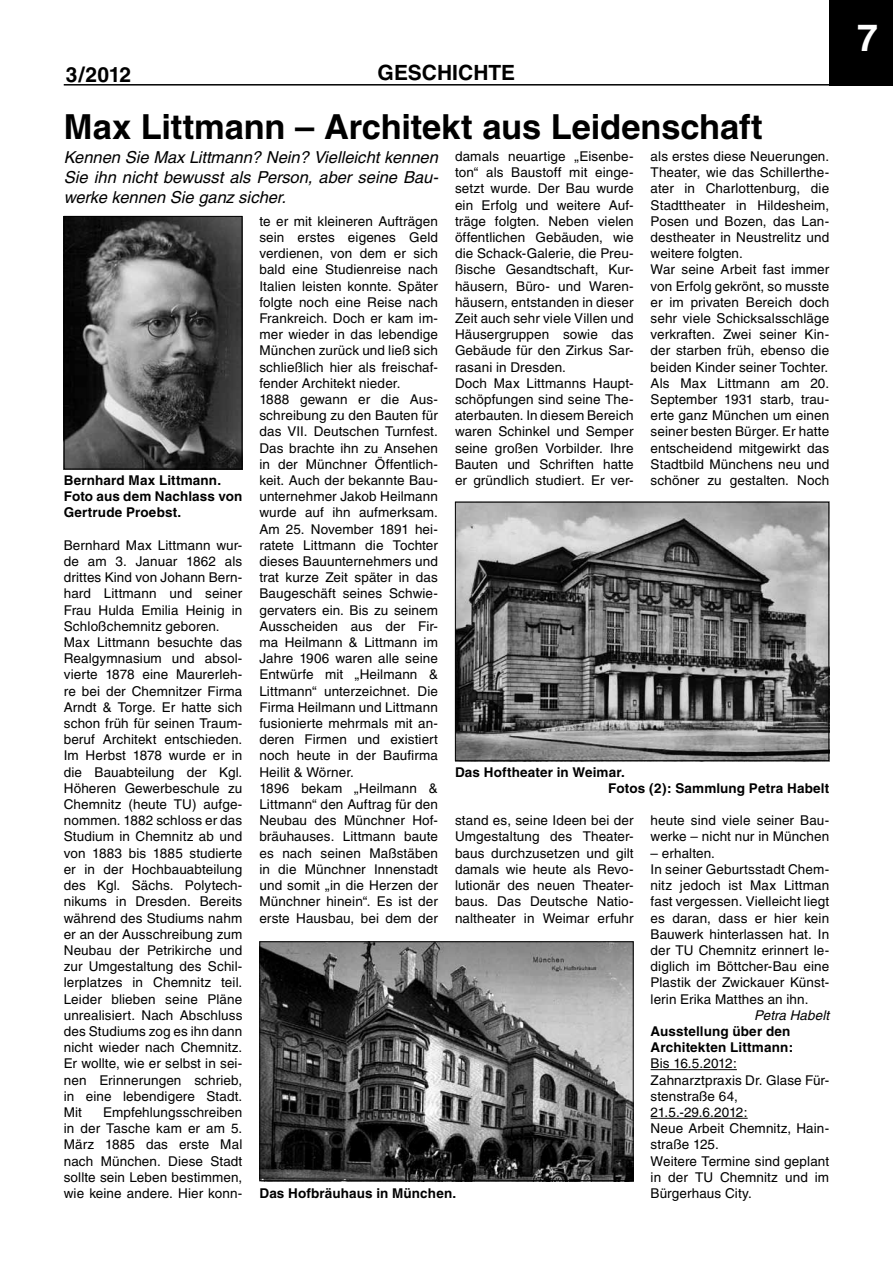
<style>
.page{position:relative;width:893px;height:1263px;background:#fff}
.page>*{position:absolute;margin:0;border:0;box-sizing:border-box;transform-origin:0 0}
.t1{font:700 37.5px "Helvetica";color:#fff}
.t2{font:700 34.5px "Helvetica";letter-spacing:-.005em;color:#000}
.t3{font:700 21px "Helvetica";color:#000}
.t4{font:italic 16.5px/19.8px "Helvetica";letter-spacing:-.005em;color:#000;text-align:justify}
.t5{font:13.5px/16.2px "Helvetica";letter-spacing:.01em;color:#000}
.t6{font:700 13.5px/16.2px "Helvetica";letter-spacing:.01em;color:#000}
.t7{font:italic 13.5px "Helvetica";letter-spacing:.005em;color:#000}
</style>
<div class="page">
<div style="left:829px;top:0;width:64px;height:86px;background:#000"></div>
<hr style="left:64px;top:84px;width:765px;height:2px;background:#000">
<img style="left:66px;top:218px;width:174px;height:249px">
<div style="left:64px;top:216px;width:178px;height:253px;border:1px solid #000"></div>
<hr style="left:651px;top:1069px;width:86px;height:1px;background:#000">
<hr style="left:651px;top:1118px;width:97px;height:1px;background:#000">
<img style="left:261px;top:943px;width:371px;height:236px">
<div style="left:259px;top:941px;width:375px;height:240px;border:1px solid #000"></div>
<img style="left:457px;top:504px;width:370px;height:255px">
<div style="left:455px;top:502px;width:374px;height:259px;border:1px solid #000"></div>
<h3 class="t3" style="left:66px;top:62px;width:67px">3/2012</h3>
<h3 class="t3" style="left:378px;top:60px;width:15px">geschichte</h3>
<h2 class="t2" style="left:64px;top:106px;width:700px">Max Littmann – Architekt aus Leidenschaft</h2>
<p class="t4" style="left:64px;top:148px;width:376px">Kennen Sie Max Littmann? Nein? Vielleicht kennen Sie ihn nicht bewusst als Person, aber seine Bau&shy;werke kennen Sie ganz sicher.</p>
<p class="t5" style="left:455px;top:148px;width:180px">damals neuartige „Eisenbe&shy;ton“ als Baustoff mit einge&shy;setzt wurde. Der Bau wurde ein Erfolg und weitere Auf&shy;träge folgten. Neben vielen öffentlichen Gebäuden, wie die Schack-Galerie, die Preu&shy;ßische Gesandtschaft, Kur&shy;häusern, Büro- und Waren&shy;häusern, entstanden in dieser<br>Zeit auch sehr viele Villen und<br>Häusergruppen sowie das<br>Gebäude für den Zirkus Sar&shy;rasani in Dresden.<br>Doch Max Littmanns Haupt&shy;schöpfungen sind seine The&shy;aterbauten. In diesem Bereich waren Schinkel und Semper seine großen Vorbilder. Ihre<br>Bauten und Schriften hatte er gründlich studiert. Er ver-</p>
<p class="t5" style="left:651px;top:148px;width:180px">als erstes diese Neuerungen.<br>Theater, wie das Schillerthe&shy;ater in Charlottenburg, die<br>Stadttheater in Hildesheim,<br>Posen und Bozen, das Lan&shy;destheater in Neustrelitz und weitere folgten.<br>War seine Arbeit fast immer von Erfolg gekrönt, so musste er im privaten Bereich doch sehr viele Schicksalsschläge verkraften. Zwei seiner Kin&shy;der starben früh, ebenso die beiden Kinder seiner Tochter.<br>Als Max Littmann am 20.<br>September 1931 starb, trau&shy;erte ganz München um einen seiner besten Bürger. Er hatte entscheidend mitgewirkt das<br>Stadtbild Münchens neu und schöner zu gestalten. Noch</p>
<p class="t5" style="left:259px;top:213px;width:180px">te er mit kleineren Aufträgen sein erstes eigenes Geld verdienen, von dem er sich bald eine Studienreise nach<br>Italien leisten konnte. Später folgte noch eine Reise nach<br>Frankreich. Doch er kam im&shy;mer wieder in das lebendige<br>München zurück und ließ sich schließlich hier als freischaf&shy;fender Architekt nieder.<br>1888 gewann er die Aus&shy;schreibung zu den Bauten für das VII. Deutschen Turnfest.<br>Das brachte ihn zu Ansehen in der Münchner Öffentlich&shy;keit. Auch der bekannte Bau&shy;unternehmer Jakob Heilmann wurde auf ihn aufmerksam.<br>Am 25. November 1891 hei&shy;ratete Littmann die Tochter dieses Bauunternehmers und trat kurze Zeit später in das<br>Baugeschäft seines Schwie&shy;gervaters ein. Bis zu seinem<br>Ausscheiden aus der Fir&shy;ma Heilmann &amp; Littmann im<br>Jahre 1906 waren alle seine<br>Entwürfe mit „Heilmann &amp;<br>Littmann“ unterzeichnet. Die<br>Firma Heilmann und Littmann fusionierte mehrmals mit an&shy;deren Firmen und existiert noch heute in der Baufirma<br>Heilit &amp; Wörner.<br>1896 bekam „Heilmann &amp;<br>Littmann“ den Auftrag für den<br>Neubau des Münchner Hof&shy;bräuhauses. Littmann baute es nach seinen Maßstäben in die Münchner Innenstadt und somit „in die Herzen der<br>Münchner hinein“. Es ist der erste Hausbau, bei dem der</p>
<p class="t6" style="left:64px;top:472px;width:180px">Bernhard Max Littmann.<br>Foto aus dem Nachlass von<br>Gertrude Proebst.</p>
<p class="t5" style="left:64px;top:537px;width:180px">Bernhard Max Littmann wur&shy;de am 3. Januar 1862 als drittes Kind von Johann Bern&shy;hard Littmann und seiner<br>Frau Hulda Emilia Heinig in<br>Schloßchemnitz geboren.<br>Max Littmann besuchte das<br>Realgymnasium und absol&shy;vierte 1878 eine Maurerleh&shy;re bei der Chemnitzer Firma<br>Arndt &amp; Torge. Er hatte sich schon früh für seinen Traum&shy;beruf Architekt entschieden.<br>Im Herbst 1878 wurde er in die Bauabteilung der Kgl.<br>Höheren Gewerbeschule zu<br>Chemnitz (heute TU) aufge&shy;nommen. 1882 schloss er das<br>Studium in Chemnitz ab und von 1883 bis 1885 studierte er in der Hochbauabteilung des Kgl. Sächs. Polytech&shy;nikums in Dresden. Bereits während des Studiums nahm er an der Ausschreibung zum<br>Neubau der Petrikirche und zur Umgestaltung des Schil&shy;lerplatzes in Chemnitz teil.<br>Leider blieben seine Pläne unrealisiert. Nach Abschluss des Studiums zog es ihn dann nicht wieder nach Chemnitz.<br>Er wollte, wie er selbst in sei&shy;nen Erinnerungen schrieb, in eine lebendigere Stadt.<br>Mit</p>
<p class="t6" style="left:608px;top:764px;width:222px;text-indent:-153px">Das Hoftheater in Weimar.<br>Fotos (2): Sammlung Petra Habelt</p>
<p class="t5" style="left:651px;top:812px;width:180px">heute sind viele seiner Bau&shy;werke – nicht nur in München</p>
<p class="t5" style="left:651px;top:845px;width:180px">– erhalten.<br>In seiner Geburtsstadt Chem&shy;nitz jedoch ist Max Littman fast vergessen. Vielleicht liegt es daran, dass er hier kein<br>Bauwerk hinterlassen hat. In der TU Chemnitz erinnert le&shy;diglich im Böttcher-Bau eine<br>Plastik der Zwickauer Künst&shy;lerin Erika Matthes an ihn.</p>
<p class="t7" style="left:754px;top:1007px;width:76px">Petra Habelt</p>
<p class="t6" style="left:651px;top:1023px;width:144px">Ausstellung über den<br>Architekten Littmann:</p>
<p class="t5" style="left:651px;top:1055px;width:180px">Bis 16.5.2012:<br>Zahnarztpraxis Dr. Glase Für&shy;stenstraße 64,<br>21.5.-29.6.2012:<br>Neue Arbeit Chemnitz, Hain&shy;straße 125.<br>Weitere Termine sind geplant in der TU Chemnitz und im<br>Bürgerhaus City.</p>
<p class="t5" style="left:455px;top:812px;width:180px;text-align:justify">stand es, seine Ideen bei der Umgestaltung des Theater&shy;baus durchzusetzen und gilt damals wie heute als Revo&shy;lutionär des neuen Theater&shy;baus. Das Deutsche Natio&shy;naltheater in Weimar erfuhr</p>
<p class="t5" style="left:64px;top:1104px;width:180px;text-align:justify;text-indent:39px">Empfehlungsschreiben in der Tasche kam er am 5.<br>März 1885 das erste Mal nach München. Diese Stadt sollte sein Leben bestimmen, wie keine andere. Hier konn-</p>
<p class="t6" style="left:259px;top:1185px;width:198px">Das Hofbräuhaus in München.</p>
<h1 class="t1" style="left:857px;top:15px;width:22px">7</h1>
</div>
